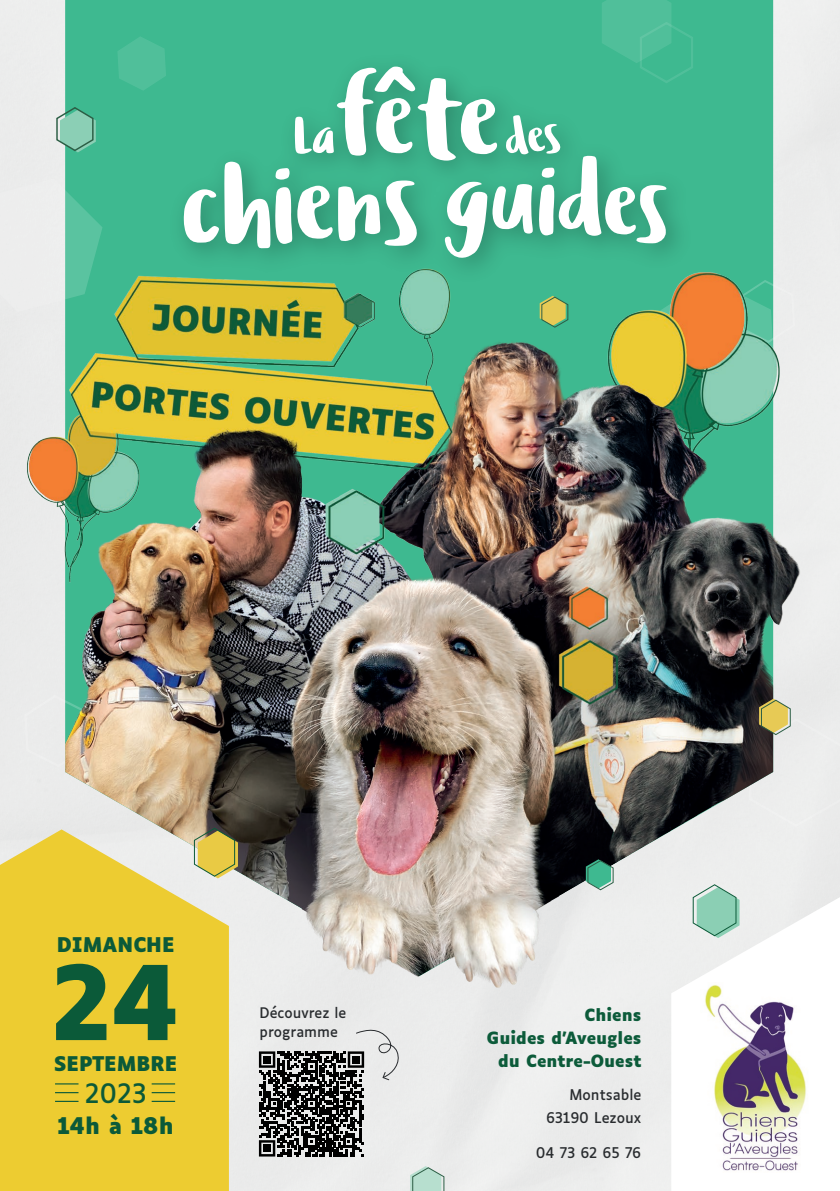
<style>
.page{position:relative;width:840px;height:1191px;background:#fff}
.page>*{position:absolute;margin:0;border:0;box-sizing:border-box;transform-origin:0 0}
.t1{font:118.8px "Ludicrous";color:#fff}
.t2{font:114px "Ludicrous";color:#fff}
.t3{font:102.2px "Ludicrous";color:#fff}
.t4{font:700 98.6px "Luciole";color:#0b5a39}
.t5{font:25.6px "Luciole";color:#0b5a39}
.t6{font:700 22px "Luciole";letter-spacing:-.005em;color:#0b5a39}
.t7{font:700 19.4px "Luciole";color:#0b5a39}
.t8{font:700 16.2px "Luciole";color:#0c5b3a}
.t9{font:14.2px/23.2px "Luciole";color:#292c2f;text-align:right}
.t10{font:14px/19px "Luciole";color:#292c2f}
</style>
<div class="page">
<div style="left:0;top:0;width:839px;height:1191px;background:#ecedec"></div>
<div style="left:65px;top:0;width:707px;height:245px;background:#3eb990"></div>
<svg style="left:601px;top:0;width:91px;height:32px;background:#4cbd97"></svg>
<svg style="left:117px;top:36px;width:40px;height:55px;background:#4bbd97"></svg>
<svg style="left:0;top:178px;width:102px;height:134px;background:#b8ddd1"></svg>
<img style="left:157px;top:32px;width:551px;height:213px">
<img style="left:10px;top:245px;width:800px;height:759px">
<svg style="left:410px;top:1166px;width:35px;height:25px"></svg>
<svg style="left:539px;top:296px;width:30px;height:32px"></svg>
<svg style="left:748px;top:698px;width:91px;height:129px;background:#ceccc5"></svg>
<svg style="left:55px;top:106px;width:41px;height:46px;background:#81c4ab"></svg>
<svg style="left:585px;top:859px;width:29px;height:32px"></svg>
<svg style="left:0;top:829px;width:229px;height:362px;background:#ecce42"></svg>
<svg style="left:152px;top:1092px;width:23px;height:1px"></svg>
<svg style="left:55px;top:1092px;width:23px;height:1px"></svg>
<svg style="left:152px;top:1083px;width:23px;height:1px"></svg>
<svg style="left:55px;top:1083px;width:23px;height:1px"></svg>
<hr style="left:152px;top:1100px;width:23px;height:2px;background:#0b5a39">
<hr style="left:55px;top:1100px;width:23px;height:2px;background:#0b5a39">
<svg style="left:671px;top:882px;width:168px;height:309px"></svg>
<svg style="left:193px;top:827px;width:45px;height:51px;background:#c7b661"></svg>
<svg style="left:691px;top:883px;width:48px;height:55px;background:#a6d3c1"></svg>
<img style="left:699px;top:982px;width:113px;height:190px">
<svg style="left:254px;top:1046px;width:114px;height:115px"></svg>
<svg style="left:259px;top:1027px;width:143px;height:129px;background:#919191"></svg>
<div style="left:263px;top:1056px;width:7px;height:7px;background:#000001"></div>
<div style="left:352px;top:1056px;width:7px;height:7px;background:#000001"></div>
<div style="left:263px;top:1144px;width:7px;height:7px;background:#000001"></div>
<svg style="left:294px;top:116px;width:40px;height:38px;background:#39ac86"></svg>
<svg style="left:502px;top:114px;width:58px;height:43px;background:#39ab85"></svg>
<h1 class="t1" style="left:337px;top:33px;width:168px;rotate:1deg">fête</h1>
<h2 class="t2" style="left:180px;top:127px;width:241px;rotate:-1deg">chiens</h2>
<h3 class="t3" style="left:448px;top:125px;width:227px;rotate:2deg">guides</h3>
<p class="t7" style="left:57px;top:934px;width:119px">DIMANCHE</p>
<h3 class="t4" style="left:51px;top:948px;width:130px">24</h3>
<p class="t7" style="left:54px;top:1053px;width:125px">SEPTEMBRE</p>
<h3 class="t5" style="left:85px;top:1069px;width:63px">2023</h3>
<p class="t6" style="left:57px;top:1113px;width:118px">14h à 18h</p>
<p class="t10" style="left:259px;top:1002px;width:88px">Découvrez le programme</p>
<p class="t8" style="left:584px;top:1006px;width:58px">Chiens</p>
<p class="t8" style="left:486px;top:1029px;width:156px">Guides d’Aveugles</p>
<p class="t8" style="left:497px;top:1052px;width:145px">du Centre-Ouest</p>
<p class="t9" style="left:545px;top:1081px;width:97px">Montsable<br>63190 Lezoux</p>
<p class="t9" style="left:535px;top:1139px;width:107px">04 73 62 65 76</p>
</div>
